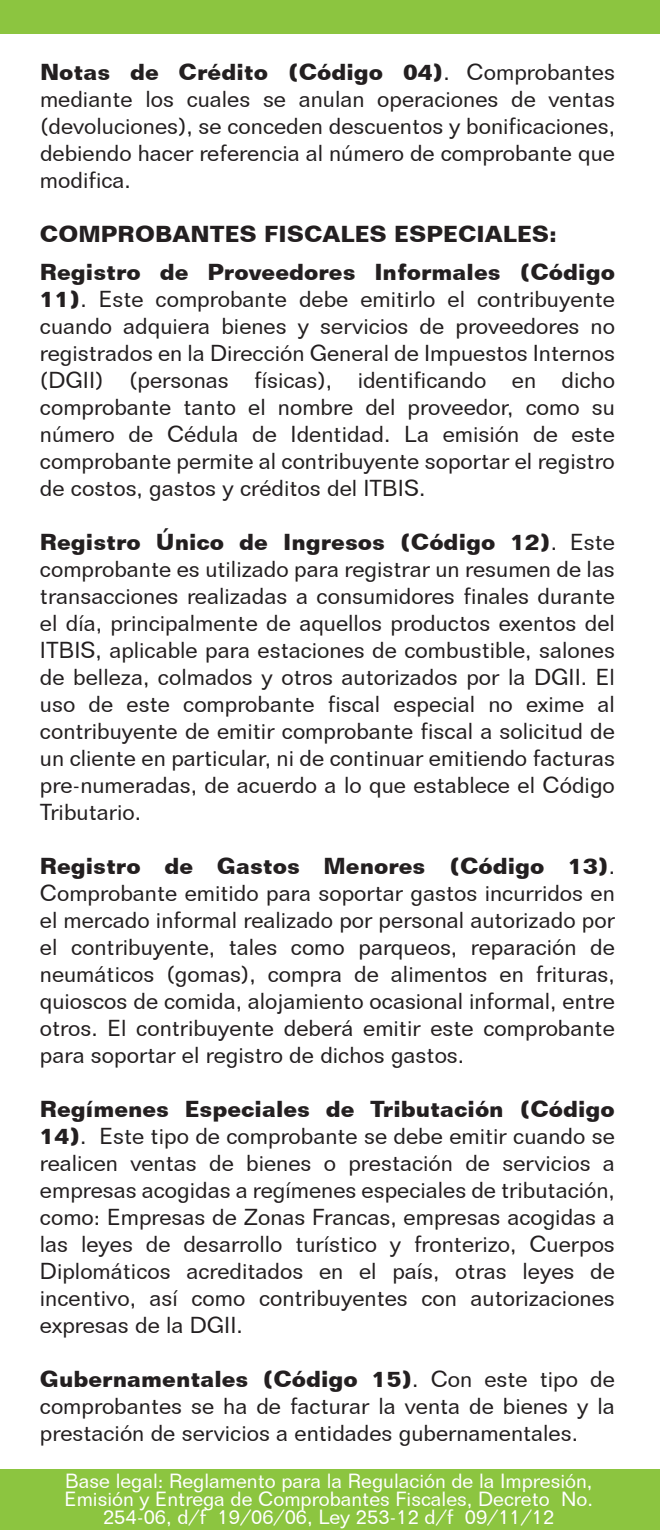
<style>
.page{position:relative;width:660px;height:1530px;background:#fff}
.page>*{position:absolute;margin:0;border:0;box-sizing:border-box;transform-origin:0 0}
.t1{font:22.5px/27px "Folio BT";color:#231f20;text-align:justify}
.t2{font:700 22.5px/37.5px "Folio BT";color:#231f20}
.t3{font:20px/17.5px "Folio BT";color:#fff;text-align:center}
.s1{font-weight:700}
</style>
<div class="page">
<div style="left:0;top:1469px;width:660px;height:61px;background:#8cc540"></div>
<div style="left:0;top:0;width:660px;height:34px;background:#8cc540"></div>
<p class="t1" style="left:40px;top:59px;width:577px"><span class="s1">Notas de Crédito (Código 04)</span>. Comprobantes mediante los cuales se anulan operaciones de ventas (devoluciones), se conceden descuentos y bonificaciones, debiendo hacer referencia al número de comprobante que modifica.</p>
<p class="t2" style="left:40px;top:215px;width:577px">COMPROBANTES FISCALES ESPECIALES:<br>Registro de Proveedores Informales (Código</p>
<p class="t1" style="left:40px;top:285px;width:577px"><span class="s1">11)</span>. Este comprobante debe emitirlo el contribuyente cuando adquiera bienes y servicios de proveedores no registrados en la Dirección General de Impuestos Internos (DGII) (personas físicas), identificando en dicho comprobante tanto el nombre del proveedor, como su número de Cédula de Identidad. La emisión de este comprobante permite al contribuyente soportar el registro de costos, gastos y créditos del ITBIS.</p>
<p class="t1" style="left:40px;top:528px;width:577px"><span class="s1">Registro Único de Ingresos (Código 12)</span>. Este comprobante es utilizado para registrar un resumen de las transacciones realizadas a consumidores finales durante el día, principalmente de aquellos productos exentos del ITBIS, aplicable para estaciones de combustible, salones de belleza, colmados y otros autorizados por la DGII. El uso de este comprobante fiscal especial no exime al contribuyente de emitir comprobante fiscal a solicitud de un cliente en particular, ni de continuar emitiendo facturas pre-numeradas, de acuerdo a lo que establece el Código Tributario.</p>
<p class="t1" style="left:40px;top:852px;width:577px"><span class="s1">Registro de Gastos Menores (Código 13)</span>.<br>Comprobante emitido para soportar gastos incurridos en el mercado informal realizado por personal autorizado por el contribuyente, tales como parqueos, reparación de neumáticos (gomas), compra de alimentos en frituras, quioscos de comida, alojamiento ocasional informal, entre otros. El contribuyente deberá emitir este comprobante para soportar el registro de dichos gastos.</p>
<p class="t1" style="left:40px;top:1095px;width:577px"><span class="s1">Regímenes Especiales de Tributación (Código 14)</span>. Este tipo de comprobante se debe emitir cuando se realicen ventas de bienes o prestación de servicios a empresas acogidas a regímenes especiales de tributación, como: Empresas de Zonas Francas, empresas acogidas a las leyes de desarrollo turístico y fronterizo, Cuerpos Diplomáticos acreditados en el país, otras leyes de incentivo, así como contribuyentes con autorizaciones expresas de la DGII.</p>
<p class="t1" style="left:40px;top:1365px;width:576px"><span class="s1">Gubernamentales (Código 15)</span>. Con este tipo de comprobantes se ha de facturar la venta de bienes y la prestación de servicios a entidades gubernamentales.</p>
<p class="t3" style="left:64px;top:1472px;width:530px">Base legal: Reglamento para la Regulación de la Impresión,<br>Emisión y Entrega de Comprobantes Fiscales, Decreto No.<br>254-06, d/f 19/06/06, Ley 253-12 d/f 09/11/12</p>
</div>
